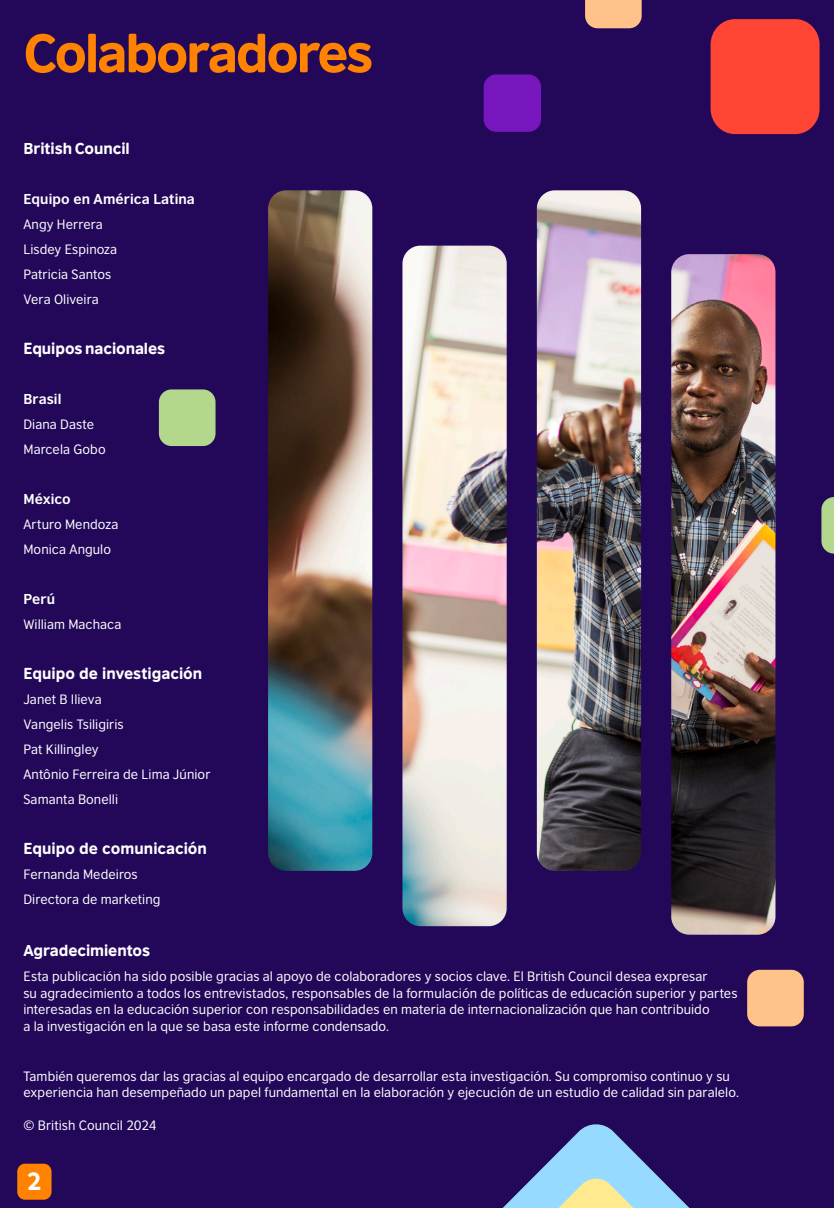
<style>
.page{position:relative;width:834px;height:1208px;background:#fff}
.page>*{position:absolute;margin:0;border:0;box-sizing:border-box;transform-origin:0 0}
.t1{font:51px "British Council ARMO Headline";letter-spacing:-.04em;color:#ff8200}
.t2{font:23.1px "British Council ARMO Headline";color:#fff}
.Body{font:15px "British Council ARMO Headline";color:#fff}
.Body-2{font:15px "British Council Sans Headline";color:#fff}
.Body-3{font:700 13.5px "British Council Sans";letter-spacing:.005em;color:#fff}
.Body-4{font:12.75px/16.5px "British Council Sans";letter-spacing:.005em;color:#fff}
</style>
<div class="page">
<div style="left:0;top:0;width:833px;height:1208px;background:#23085a"></div>
<img style="left:268px;top:190px;width:507px;height:744px">
<div style="left:747px;top:969px;width:56px;height:57px;background:#ffc288;border-radius:13px"></div>
<div style="left:159px;top:389px;width:56px;height:57px;background:#b3d78d;border-radius:13px"></div>
<div style="left:483px;top:74px;width:58px;height:58px;background:#7716bd;border-radius:13px"></div>
<div style="left:710px;top:19px;width:109px;height:115px;background:#ff4635;border-radius:25px"></div>
<div style="left:585px;top:0;width:56px;height:28px;background:#ffc288"></div>
<hr style="left:833px;top:0;width:1px;height:1208px;background:#23085a">
<svg style="left:821px;top:497px;width:12px;height:56px"></svg>
<div style="left:17px;top:1163px;width:34px;height:36px;background:#ff8200;border-radius:8px"></div>
<svg style="left:534px;top:1124px;width:124px;height:52px;fill:#97daff"></svg>
<svg style="left:503px;top:1176px;width:187px;height:32px"></svg>
<p class="t1" style="left:23px;top:25px;width:351px">Colaboradores</p>
<p class="Body" style="left:23px;top:140px;width:108px">British Council</p>
<p class="Body-3" style="left:23px;top:187px;width:173px">Equipo en América Latina</p>
<p class="Body-4" style="left:23px;top:215px;width:81px">Angy Herrera</p>
<p class="Body-4" style="left:23px;top:240px;width:95px">Lisdey Espinoza</p>
<p class="Body-4" style="left:23px;top:265px;width:89px">Patricia Santos</p>
<p class="Body-4" style="left:23px;top:290px;width:77px">Vera Oliveira</p>
<p class="Body" style="left:23px;top:340px;width:143px">Equipos nacionales</p>
<p class="Body-3" style="left:23px;top:387px;width:40px">Brasil</p>
<p class="Body-4" style="left:23px;top:415px;width:72px">Diana Daste</p>
<p class="Body-4" style="left:23px;top:440px;width:84px">Marcela Gobo</p>
<p class="Body-3" style="left:23px;top:487px;width:49px">México</p>
<p class="Body-4" style="left:23px;top:515px;width:96px">Arturo Mendoza</p>
<p class="Body-4" style="left:23px;top:540px;width:89px">Monica Angulo</p>
<p class="Body-3" style="left:23px;top:587px;width:33px">Perú</p>
<p class="Body-4" style="left:23px;top:615px;width:99px">William Machaca</p>
<p class="Body-2" style="left:23px;top:661px;width:180px">Equipo de investigación</p>
<p class="Body-4" style="left:23px;top:690px;width:80px">Janet B Ilieva</p>
<p class="Body-4" style="left:23px;top:715px;width:102px">Vangelis Tsiligiris</p>
<p class="Body-4" style="left:23px;top:740px;width:77px">Pat Killingley</p>
<p class="Body-4" style="left:23px;top:765px;width:188px">Antônio Ferreira de Lima Júnior</p>
<p class="Body-4" style="left:23px;top:790px;width:96px">Samanta Bonelli</p>
<p class="Body-2" style="left:23px;top:837px;width:185px">Equipo de comunicación</p>
<p class="Body-4" style="left:23px;top:865px;width:116px">Fernanda Medeiros</p>
<p class="Body-4" style="left:23px;top:890px;width:138px">Directora de marketing</p>
<p class="Body" style="left:23px;top:942px;width:128px">Agradecimientos</p>
<p class="Body-4" style="left:23px;top:967px;width:715px">Esta publicación ha sido posible gracias al apoyo de colaboradores y socios clave. El British Council desea expresar<br>su agradecimiento a todos los entrevistados, responsables de la formulación de políticas de educación superior y partes interesadas en la educación superior con responsabilidades en materia de internacionalización que han contribuido<br>a la investigación en la que se basa este informe condensado.</p>
<p class="Body-4" style="left:23px;top:1066px;width:717px">También queremos dar las gracias al equipo encargado de desarrollar esta investigación. Su compromiso continuo y su experiencia han desempeñado un papel fundamental en la elaboración y ejecución de un estudio de calidad sin paralelo.</p>
<p class="Body-4" style="left:23px;top:1116px;width:135px">© British Council 2024</p>
<p class="t2" style="left:27px;top:1168px;width:16px">2</p>
</div>
